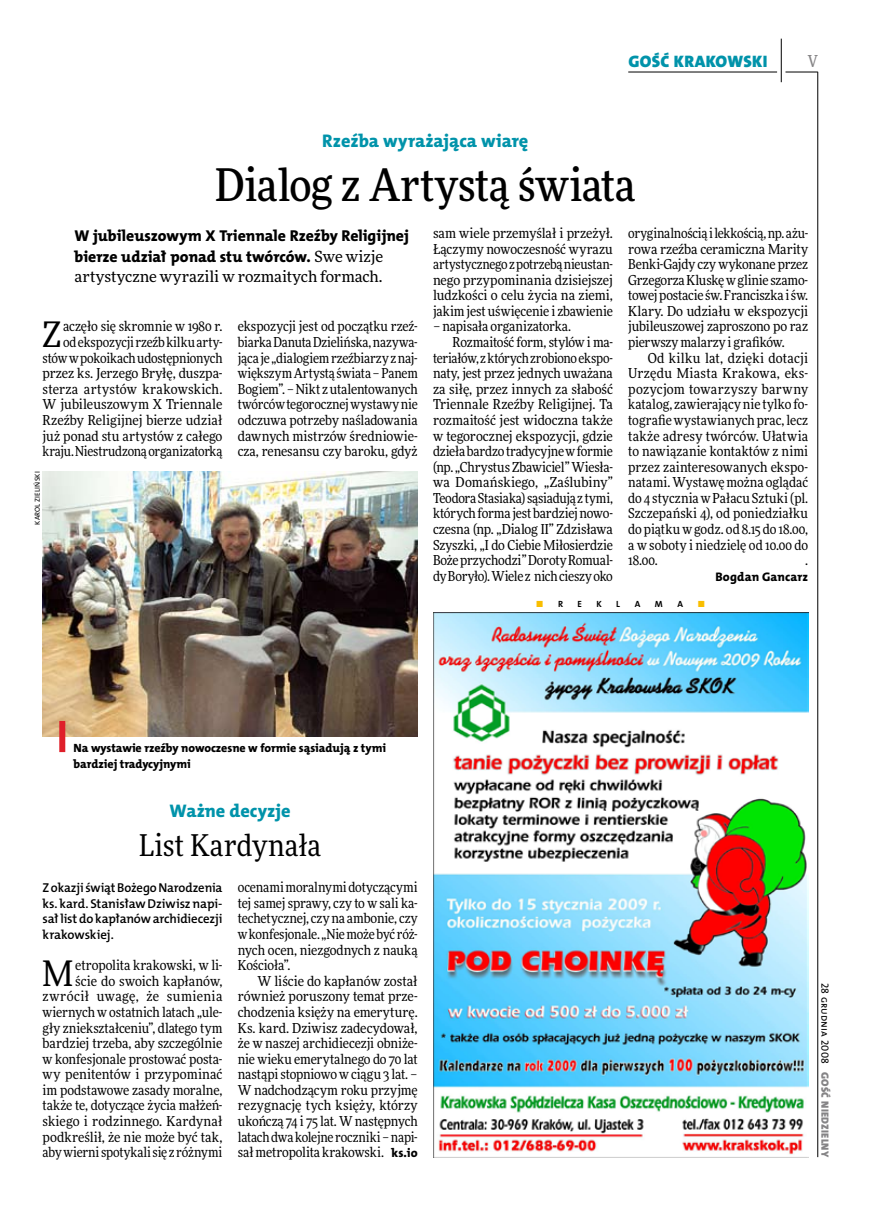
<style>
.page{position:relative;width:872px;height:1221px;background:#fff}
.page>*{position:absolute;margin:0;border:0;box-sizing:border-box;transform-origin:0 0}
.t1{font:500 45px "Freeday Narrow";letter-spacing:-.005em;color:#000}
.t2{font:35.25px "Freeday Narrow News";color:#000}
.t3{font:30px "Freeday Narrow News";letter-spacing:.005em;color:#000}
.t4{font:18.3px "The Mix HP8 Ex Bld";color:#0093aa}
.t5{font:16.65px "The Mix HP9 Blk";letter-spacing:.02em;color:#0093aa}
.t6{font:500 16.5px "Freeday Narrow";color:#858486;scale:.9 1}
.t7{font:15.75px/20.4px "The Mix HP8 Ex Bld";letter-spacing:.005em;color:#000}
.t8{font:15.45px "Freeday News";color:#000}
.t9{font:13.8px/15.6px "Freeday Narrow News";letter-spacing:-.005em;color:#000;text-align:justify}
.t10{font:13.8px "Freeday Narrow News";letter-spacing:.015em;color:#000}
.t11{font:12.9px/15.6px "The Mix HP6 Se Bld";letter-spacing:-.01em;color:#000;text-align:justify}
.t12{font:12.45px "The Mix HP8 Ex Bld";letter-spacing:.015em;color:#000}
.t13{font:12px/15.6px "The Mix HP8 Ex Bld";letter-spacing:-.005em;color:#000}
.t14{font:10.5px "The Mix HP9 Blk";letter-spacing:.025em;color:#858486}
.t15{font:10.5px "The Mix HP5 Plain";letter-spacing:.01em;color:#000}
.t16{font:9px "The Mix HP7 Bld";color:#000}
.t17{font:9px "The Mix HP7 Bld";color:#f9be00}
.t18{font:7.2px "The Mix HP5 Plain";color:#000}
.s1{font-family:"Freeday News";font-size:15.45px}
.s2{color:#000}
.s3{font-family:"The Mix HP8 Ex Bld";font-size:12.45px}
</style>
<div class="page">
<hr style="left:817px;top:72px;width:1px;height:1084px;background:#000">
<hr style="left:781px;top:39px;width:1px;height:43px;background:#000">
<hr style="left:785px;top:72px;width:32px;height:1px;background:#000">
<hr style="left:628px;top:72px;width:149px;height:1px;background:#000">
<img style="left:433px;top:612px;width:375px;height:544px">
<img style="left:43px;top:471px;width:375px;height:265px">
<div style="left:59px;top:721px;width:6px;height:31px;background:#df1f2a"></div>
<p class="t5" style="left:628px;top:50px;width:140px">GOŚĆ KRAKOWSKI</p>
<p class="t6" style="left:807px;top:50px;width:13px">V</p>
<h3 class="t4" style="left:322px;top:129px;width:208px">Rzeźba wyrażająca wiarę</h3>
<h1 class="t1" style="left:215px;top:157px;width:421px">Dialog z Artystą świata</h1>
<p class="t7" style="left:74px;top:226px;width:336px">W jubileuszowym X Triennale Rzeźby Religijnej bierze udział ponad stu twórców. <span class="s1">Swe wizje</span></p>
<p class="t8" style="left:74px;top:267px;width:309px">artystyczne wyrazili w rozmaitych formach.</p>
<p class="t9" style="left:43px;top:318px;width:181px;text-align:right">aczęło się skromnie w 1980 r.<br>od ekspozycji rzeźb kilku arty&shy;stów wpokoikach udostępnionych przez ks. Jerzego Bryłę, duszpa&shy;sterza artystów krakowskich.<br>W jubileuszowym X Triennale<br>Rzeźby Religijnej bierze udział już ponad stu artystów z całego kraju. Niestrudzoną organizatorką</p>
<p class="t9" style="left:238px;top:318px;width:181px">ekspozycji jest od początku rzeź&shy;biarka Danuta Dzielińska, nazywa&shy;jąca je „dialogiem rzeźbiarzy znaj&shy;większym Artystą świata – Panem Bogiem”. – Nikt zutalentowanych twórców tegorocznej wystawy nie odczuwa potrzeby naśladowania dawnych mistrzów średniowie&shy;cza, renesansu czy baroku, gdyż</p>
<h2 class="t2" style="left:43px;top:313px;width:20px">Z</h2>
<p class="t18" style="left:33px;top:524px;width:55px;rotate:-90deg">Karol Zieliński</p>
<p class="t9" style="left:433px;top:225px;width:181px">sam wiele przemyślał i przeżył.<br>Łączymy nowoczesność wyrazu artystycznego zpotrzebą nieustan&shy;nego przypominania dzisiejszej ludzkości o celu życia na ziemi, jakim jest uświęcenie i zbawienie</p>
<p class="t9" style="left:433px;top:318px;width:139px">– napisała organizatorka.</p>
<p class="t9" style="left:452px;top:334px;width:162px">Rozmaitość form, stylów i ma-</p>
<p class="t9" style="left:433px;top:350px;width:181px">teriałów, zktórych zrobiono ekspo-</p>
<p class="t9" style="left:433px;top:365px;width:181px">naty, jest przez jednych uważana</p>
<p class="t9" style="left:433px;top:381px;width:181px">za siłę, przez innych za słabość</p>
<p class="t9" style="left:433px;top:396px;width:181px">Triennale Rzeźby Religijnej. Ta</p>
<p class="t9" style="left:433px;top:412px;width:181px">rozmaitość jest widoczna także</p>
<p class="t9" style="left:433px;top:427px;width:181px">w tegorocznej ekspozycji, gdzie</p>
<p class="t9" style="left:433px;top:443px;width:181px">dzieła bardzo tradycyjne wformie</p>
<p class="t9" style="left:433px;top:459px;width:181px">(np. „Chrystus Zbawiciel” Wiesła-</p>
<p class="t10" style="left:433px;top:474px;width:181px">wa Domańskiego, „Zaślubiny”</p>
<p class="t9" style="left:433px;top:490px;width:181px">Teodora Stasiaka) sąsiadują z tymi,</p>
<p class="t9" style="left:433px;top:505px;width:181px">których forma jest bardziej nowo-</p>
<p class="t9" style="left:433px;top:521px;width:181px">czesna (np. „Dialog II” Zdzisława</p>
<p class="t9" style="left:433px;top:536px;width:181px">Szyszki, „I do Ciebie Miłosierdzie</p>
<p class="t9" style="left:433px;top:552px;width:181px">Boże przychodzi” Doroty Romual-</p>
<p class="t9" style="left:433px;top:568px;width:181px">dy Boryło). Wiele z nich cieszy oko</p>
<p class="t9" style="left:628px;top:225px;width:181px">oryginalnością ilekkością, np. ażu&shy;rowa rzeźba ceramiczna Marity Benki-Gajdy czy wykonane przez Grzegorza Kluskę wglinie szamo&shy;towej postacie św. Franciszka iśw.<br>Klary. Do udziału w ekspozycji jubileuszowej zaproszono po raz pierwszy malarzy i grafików.</p>
<p class="t9" style="left:628px;top:350px;width:181px;text-indent:20px">Od kilku lat, dzięki dotacji Urzędu Miasta Krakowa, eks&shy;pozycjom towarzyszy barwny katalog, zawierający nie tylko fo&shy;tografie wystawianych prac, lecz także adresy twórców. Ułatwia to nawiązanie kontaktów z nimi przez zainteresowanych ekspo&shy;natami. Wystawę można oglądać do 4 stycznia w Pałacu Sztuki (pl.<br>Szczepański 4), od poniedziałku do piątku w godz. od 8.15 do 18.00, a w soboty i niedzielę od 10.00 do 18.00.</p>
<p class="t9" style="left:805px;top:552px;width:4px">.</p>
<p class="t12" style="left:715px;top:568px;width:94px">Bogdan Gancarz</p>
<p class="t17" style="left:536px;top:598px;width:28px">■ <span class="s2">R</span></p>
<p class="t16" style="left:577px;top:598px;width:6px">E</p>
<p class="t16" style="left:596px;top:598px;width:6px">K</p>
<p class="t16" style="left:616px;top:598px;width:5px">L</p>
<p class="t16" style="left:634px;top:598px;width:7px">A</p>
<p class="t16" style="left:655px;top:598px;width:9px">M</p>
<p class="t16" style="left:677px;top:598px;width:7px">A</p>
<p class="t17" style="left:697px;top:598px;width:9px">■</p>
<p class="t13" style="left:74px;top:740px;width:314px">Na wystawie rzeźby nowoczesne w formie sąsiadują z tymi bardziej tradycyjnymi</p>
<h3 class="t4" style="left:170px;top:798px;width:122px">Ważne decyzje</h3>
<h3 class="t3" style="left:139px;top:826px;width:183px">List Kardynała</h3>
<p class="t11" style="left:43px;top:880px;width:181px">Zokazji świąt Bożego Narodzenia ks. kard. Stanisław Dziwisz napi&shy;sał list do kapłanów archidiecezji krakowskiej.</p>
<h2 class="t2" style="left:43px;top:951px;width:32px">M</h2>
<p class="t9" style="left:43px;top:957px;width:181px;text-align:right">etropolita krakowski, w li-<br>ście do swoich kapłanów, zwrócił uwagę, że sumienia wiernych w ostatnich latach „ule&shy;gły zniekształceniu”, dlatego tym bardziej trzeba, aby szczególnie w konfesjonale prostować posta&shy;wy penitentów i przypominać im podstawowe zasady moralne, także te, dotyczące życia małżeń&shy;skiego i rodzinnego. Kardynał podkreślił, że nie może być tak, aby wierni spotykali się z różnymi</p>
<p class="t9" style="left:238px;top:879px;width:181px">ocenami moralnymi dotyczącymi tej samej sprawy, czy to w sali ka&shy;techetycznej, czy na ambonie, czy wkonfesjonale. „Nie może być róż&shy;nych ocen, niezgodnych z nauką Kościoła”.</p>
<p class="t9" style="left:238px;top:972px;width:181px;text-indent:20px">W liście do kapłanów został również poruszony temat prze&shy;chodzenia księży na emeryturę.<br>Ks. kard. Dziwisz zadecydował, że w naszej archidiecezji obniże&shy;nie wieku emerytalnego do 70 lat nastąpi stopniowo w ciągu 3 lat. – W nadchodzącym roku przyjmę rezygnację tych księży, którzy ukończą 74 i 75 lat. W następnych latach dwa kolejne roczniki – napi&shy;sał metropolita krakowski. <span class="s3">ks.io</span></p>
<p class="t15" style="left:832px;top:982px;width:82px;rotate:90deg">28 grudnia 2008</p>
<p class="t14" style="left:832px;top:1071px;width:87px;rotate:90deg">GOŚĆ NIEDZIELNY</p>
</div>
